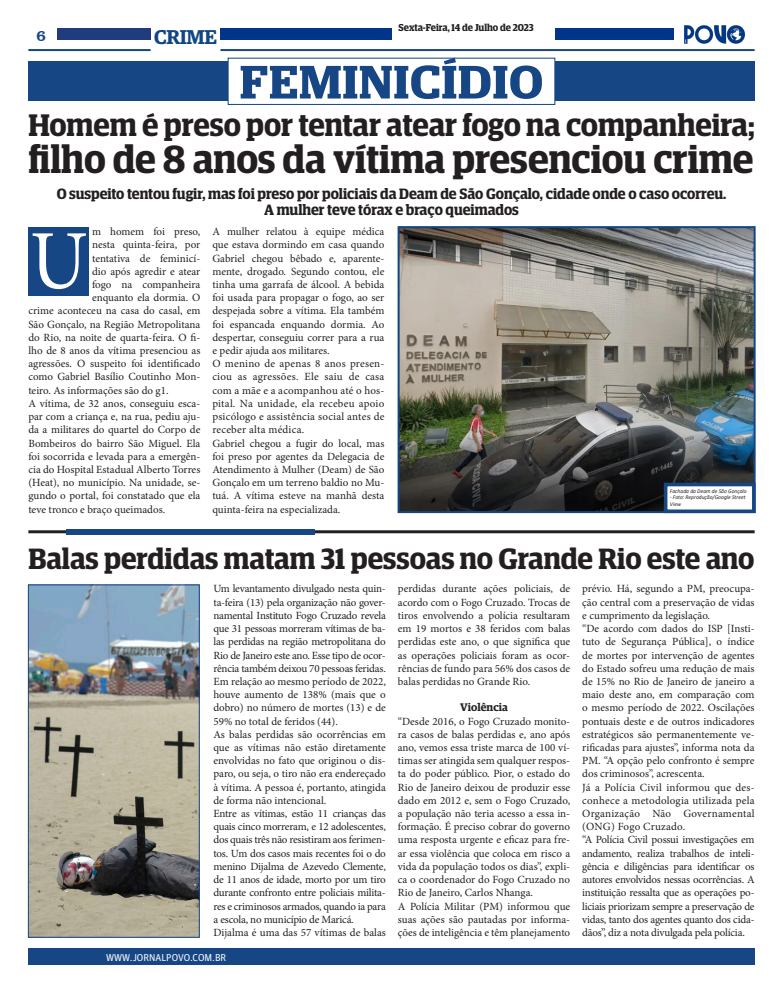
<style>
.page{position:relative;width:783px;height:993px;background:#fff}
.page>*{position:absolute;margin:0;border:0;box-sizing:border-box;transform-origin:0 0}
.t1{font:83.8px "Minion Pro";color:#fff;scale:.93 1}
.t2{font:600 47px "Guardian Egyptian Display";letter-spacing:.01em;color:#174685;scale:1.1 1}
.t3{font:600 39.2px "Guardian Egyptian Display";color:#231f20}
.t4{font:600 31.2px "Guardian Egyptian Display";letter-spacing:-.005em;color:#231f20}
.t5{font:600 29.4px "Guardian Egyptian Display";color:#231f20}
.t6{font:600 20px "Guardian Egyptian";letter-spacing:-.02em;color:#114683}
.t7{font:16px "Clarendon BT";color:#174685}
.t8{font:600 15px "Guardian Egyptian Display";color:#231f20}
.t9{font:11px/13.2px "Minion Pro";color:#231f20;text-align:justify}
.t10{font:600 11px "Guardian Egyptian";color:#231f20}
.t11{font:600 10px "Guardian Egyptian Display";letter-spacing:-.005em;color:#231f20}
.t12{font:10px "Guardian Agate Sans G1 D Regular";color:#fff}
.t13{font:italic 5.7px/6.5px "Calibri";color:#231f20}
</style>
<div class="page">
<div style="left:28px;top:947px;width:726px;height:17px;background:#174685"></div>
<img style="left:684px;top:25px;width:62px;height:19px">
<div style="left:57px;top:28px;width:94px;height:12px;background:#203c7d"></div>
<hr style="left:28px;top:49px;width:123px;height:2px;background:#114683">
<div style="left:220px;top:28px;width:171px;height:12px;background:#003589"></div>
<hr style="left:220px;top:49px;width:534px;height:2px;background:#174685">
<div style="left:555px;top:28px;width:119px;height:12px;background:#003589"></div>
<div style="left:28px;top:61px;width:726px;height:40px;background:#174685"></div>
<div style="left:228px;top:58px;width:326px;height:46px;background:#fff"></div>
<div style="left:227px;top:58px;width:328px;height:47px;border:1px solid #114682"></div>
<div style="left:28px;top:227px;width:61px;height:68px;background:#174685"></div>
<img style="left:400px;top:229px;width:352px;height:281px">
<div style="left:397px;top:226px;width:358px;height:287px;border:2px solid #114683"></div>
<div style="left:663px;top:482px;width:92px;height:31px;background:#fff;border:4px solid #174685"></div>
<hr style="left:28px;top:530px;width:726px;height:3px;background:#231f20">
<div style="left:66px;top:529px;width:248px;height:5px;background:#174685"></div>
<img style="left:30px;top:586px;width:168px;height:349px">
<div style="left:28px;top:584px;width:172px;height:353px;border:1px solid #174685"></div>
<h3 class="t7" style="left:36px;top:25px;width:11px">6</h3>
<h3 class="t6" style="left:154px;top:22px;width:64px">CRIME</h3>
<p class="t11" style="left:398px;top:22px;width:136px">Sexta-Feira, 14 de Julho de 2023</p>
<p class="t2" style="left:239px;top:56px;width:277px">FEMINICÍDIO</p>
<p class="t4" style="left:28px;top:108px;width:727px">Homem é preso por tentar atear fogo na companheira;</p>
<p class="t3" style="left:28px;top:138px;width:726px">filho de 8 anos da vítima presenciou crime</p>
<p class="t8" style="left:57px;top:185px;width:671px">O suspeito tentou fugir, mas foi preso por policiais da Deam de São Gonçalo, cidade onde o caso ocorreu.</p>
<p class="t8" style="left:264px;top:201px;width:256px">A mulher teve tórax e braço queimados</p>
<p class="t1" style="left:30px;top:205px;width:63px">U</p>
<p class="t9" style="left:92px;top:225px;width:110px">m homem foi preso,</p>
<p class="t9" style="left:92px;top:238px;width:110px">nesta quinta-feira, por</p>
<p class="t9" style="left:92px;top:251px;width:110px">tentativa de feminicí-</p>
<p class="t9" style="left:92px;top:264px;width:110px">dio após agredir e atear</p>
<p class="t9" style="left:92px;top:278px;width:110px">fogo na companheira</p>
<p class="t9" style="left:92px;top:291px;width:110px">enquanto ela dormia. O</p>
<p class="t9" style="left:28px;top:304px;width:173px">crime aconteceu na casa do casal, em</p>
<p class="t9" style="left:28px;top:317px;width:173px">São Gonçalo, na Região Metropolitana</p>
<p class="t9" style="left:28px;top:330px;width:173px">do Rio, na noite de quarta-feira. O fi-</p>
<p class="t9" style="left:28px;top:344px;width:173px">lho de 8 anos da vítima presenciou as</p>
<p class="t9" style="left:28px;top:357px;width:173px">agressões. O suspeito foi identificado</p>
<p class="t9" style="left:28px;top:370px;width:173px">como Gabriel Basílio Coutinho Mon-</p>
<p class="t9" style="left:28px;top:383px;width:142px">teiro. As informações são do g1.</p>
<p class="t9" style="left:28px;top:396px;width:173px">A vítima, de 32 anos, conseguiu esca&shy;par com a criança e, na rua, pediu aju&shy;da a militares do quartel do Corpo de Bombeiros do bairro São Miguel. Ela foi socorrida e levada para a emergên&shy;cia do Hospital Estadual Alberto Torres (Heat), no município. Na unidade, se&shy;gundo o portal, foi constatado que ela teve tronco e braço queimados.</p>
<p class="t9" style="left:212px;top:225px;width:173px">A mulher relatou à equipe médica que estava dormindo em casa quando Gabriel chegou bêbado e, aparente&shy;mente, drogado. Segundo contou, ele tinha uma garrafa de álcool. A bebida foi usada para propagar o fogo, ao ser despejada sobre a vítima. Ela também foi espancada enquando dormia. Ao despertar, conseguiu correr para a rua e pedir ajuda aos militares.</p>
<p class="t9" style="left:212px;top:357px;width:173px">O menino de apenas 8 anos presen&shy;ciou as agressões. Ele saiu de casa com a mãe e a acompanhou até o hos&shy;pital. Na unidade, ela recebeu apoio psicólogo e assistência social antes de receber alta médica.</p>
<p class="t9" style="left:212px;top:436px;width:173px">Gabriel chegou a fugir do local, mas foi preso por agentes da Delegacia de Atendimento à Mulher (Deam) de São Gonçalo em um terreno baldio no Mu&shy;tuá. A vítima esteve na manhã desta quinta-feira na especializada.</p>
<p class="t13" style="left:669px;top:487px;width:78px">Fachada da Deam de São Gonçalo</p>
<p class="t13" style="left:669px;top:494px;width:77px">- Foto: Reprodução/Google Street<br>View</p>
<p class="t5" style="left:28px;top:542px;width:727px">Balas perdidas matam 31 pessoas no Grande Rio este ano</p>
<p class="t9" style="left:213px;top:582px;width:174px">Um levantamento divulgado nesta quin&shy;ta-feira (13) pela organização não gover&shy;namental Instituto Fogo Cruzado revela que 31 pessoas morreram vítimas de ba&shy;las perdidas na região metropolitana do Rio de Janeiro este ano. Esse tipo de ocor&shy;rência também deixou 70 pessoas feridas.</p>
<p class="t9" style="left:213px;top:674px;width:174px">Em relação ao mesmo período de 2022, houve aumento de 138% (mais que o dobro) no número de mortes (13) e de 59% no total de feridos (44).</p>
<p class="t9" style="left:213px;top:727px;width:174px">As balas perdidas são ocorrências em que as vítimas não estão diretamente envolvidas no fato que originou o dis&shy;paro, ou seja, o tiro não era endereçado à vítima. A pessoa é, portanto, atingida de forma não intencional.</p>
<p class="t9" style="left:213px;top:806px;width:174px">Entre as vítimas, estão 11 crianças das quais cinco morreram, e 12 adolescentes, dos quais três não resistiram aos ferimen&shy;tos. Um dos casos mais recentes foi o do menino Dijalma de Azevedo Clemente, de 11 anos de idade, morto por um tiro durante confronto entre policiais milita&shy;res e criminosos armados, quando ia para a escola, no município de Maricá.</p>
<p class="t9" style="left:213px;top:925px;width:174px">Dijalma é uma das 57 vítimas de balas</p>
<p class="t12" style="left:106px;top:949px;width:122px">WWW.JORNALPOVO.COM.BR</p>
<p class="t9" style="left:398px;top:582px;width:174px">perdidas durante ações policiais, de acordo com o Fogo Cruzado. Trocas de tiros envolvendo a polícia resultaram em 19 mortos e 38 feridos com balas perdidas este ano, o que significa que as operações policiais foram as ocor&shy;rências de fundo para 56% dos casos de balas perdidas no Grande Rio.</p>
<p class="t10" style="left:460px;top:699px;width:49px">Violência</p>
<p class="t9" style="left:398px;top:714px;width:174px">“Desde 2016, o Fogo Cruzado monito&shy;ra casos de balas perdidas e, ano após ano, vemos essa triste marca de 100 ví&shy;timas ser atingida sem qualquer respos&shy;ta do poder público. Pior, o estado do Rio de Janeiro deixou de produzir esse dado em 2012 e, sem o Fogo Cruzado, a população não teria acesso a essa in&shy;formação. É preciso cobrar do governo uma resposta urgente e eficaz para fre&shy;ar essa violência que coloca em risco a vida da população todos os dias”, expli&shy;ca o coordenador do Fogo Cruzado no Rio de Janeiro, Carlos Nhanga.</p>
<p class="t9" style="left:398px;top:899px;width:174px">A Polícia Militar (PM) informou que suas ações são pautadas por informa&shy;ções de inteligência e têm planejamento</p>
<p class="t9" style="left:582px;top:582px;width:174px">prévio. Há, segundo a PM, preocupa&shy;ção central com a preservação de vidas e cumprimento da legislação.</p>
<p class="t9" style="left:582px;top:621px;width:174px">“De acordo com dados do ISP [Insti&shy;tuto de Segurança Pública], o índice de mortes por intervenção de agentes do Estado sofreu uma redução de mais de 15% no Rio de Janeiro de janeiro a maio deste ano, em comparação com o mesmo período de 2022. Oscilações pontuais deste e de outros indicadores estratégicos são permanentemente ve&shy;rificadas para ajustes”, informa nota da PM. “A opção pelo confronto é sempre dos criminosos”, acrescenta.</p>
<p class="t9" style="left:582px;top:780px;width:174px">Já a Polícia Civil informou que des&shy;conhece a metodologia utilizada pela Organização Não Governamental (ONG) Fogo Cruzado.</p>
<p class="t9" style="left:582px;top:833px;width:174px">“A Polícia Civil possui investigações em andamento, realiza trabalhos de inteli&shy;gência e diligências para identificar os autores envolvidos nessas ocorrências. A instituição ressalta que as operações po&shy;liciais priorizam sempre a preservação de vidas, tanto dos agentes quanto dos cida&shy;dãos”, diz a nota divulgada pela polícia.</p>
</div>
